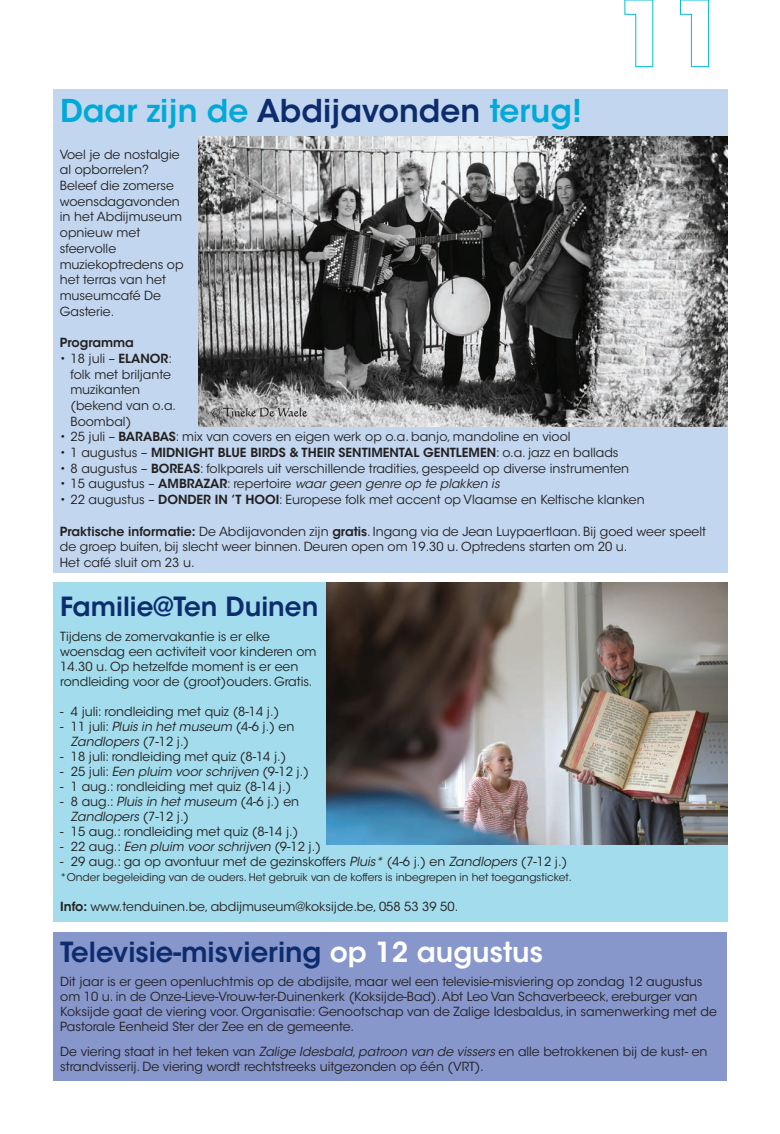
<style>
.page{position:relative;width:780px;height:1134px;background:#fff}
.page>*{position:absolute;margin:0;border:0;box-sizing:border-box;transform-origin:0 0}
.Titels_licht_blauw_i{font:600 31.25px "ITC Avant Garde Std";color:#00a9d8}
.Titels_licht_blauw_i-2{font:600 27.5px "ITC Avant Garde Std";color:#0d2c6e}
.Titels_licht_blauw_i-3{font:600 26.25px "ITC Avant Garde Std";color:#0d2c6e}
.Body_insprong_2_mm{font:12.5px/15.8px "ITC Avant Garde Std";color:#231f20}
.Body_insprong_2_mm-2{font:italic 12.5px/15px "ITC Avant Garde Std";color:#231f20}
.Body_insprong_2_mm-3{font:600 12.5px "ITC Avant Garde Std";color:#231f20}
.Body_insprong_2_mm-4{font:10.62px "ITC Avant Garde Std";color:#231f20}
.s1{color:#0d2c6e}
.s2{font-weight:600}
.s3{font-weight:400}
.s4{font-style:normal}
.s5{font-weight:600;font-style:normal}
.s6{font-style:italic}
.s7{color:#fff}
</style>
<div class="page">
<div style="left:53px;top:582px;width:674px;height:340px;background:#a3dcec"></div>
<img style="left:326px;top:582px;width:401px;height:262px">
<div style="left:53px;top:932px;width:673px;height:149px;background:#8796cb"></div>
<div style="left:53px;top:89px;width:674px;height:483px;background:#c2d7ef"></div>
<img style="left:199px;top:136px;width:528px;height:290px">
<svg style="left:624px;top:0;width:29px;height:67px"></svg>
<svg style="left:680px;top:0;width:29px;height:67px"></svg>
<p class="Titels_licht_blauw_i" style="left:60px;top:90px;width:523px">Daar zijn de <span class="s1">Abdijavonden</span> terug!</p>
<p class="Body_insprong_2_mm" style="left:60px;top:146px;width:125px">Voel je de nostalgie al opborrelen?<br>Beleef die zomerse woensdagavonden in het Abdijmuseum opnieuw met sfeervolle muziekoptredens op het terras van het museumcafé De<br>Gasterie.</p>
<p class="Body_insprong_2_mm-3" style="left:60px;top:335px;width:75px">Programma</p>
<p class="Body_insprong_2_mm" style="left:71px;top:351px;width:107px;text-indent:-11px">• 18 juli – <span class="s2">ELANOR</span>: folk met briljante muzikanten (bekend van o.a.<br>Boombal)</p>
<p class="Body_insprong_2_mm" style="left:60px;top:429px;width:512px">• 25 juli – <span class="s2">BARABAS</span>: mix van covers en eigen werk op o.a. banjo, mandoline en viool</p>
<p class="Body_insprong_2_mm-3" style="left:60px;top:445px;width:560px"><span class="s3">• 1 augustus –</span> MIDNIGHT BLUE BIRDS &amp; THEIR SENTIMENTAL GENTLEMEN<span class="s3">: o.a. jazz en ballads</span></p>
<p class="Body_insprong_2_mm" style="left:60px;top:460px;width:570px">• 8 augustus – <span class="s2">BOREAS</span>: folkparels uit verschillende tradities, gespeeld op diverse instrumenten</p>
<p class="Body_insprong_2_mm-2" style="left:60px;top:477px;width:441px"><span class="s4">• 15 augustus –</span> <span class="s5">AMBRAZAR</span><span class="s4">: repertoire</span> waar geen genre op te plakken is</p>
<p class="Body_insprong_2_mm" style="left:60px;top:492px;width:586px">• 22 augustus – <span class="s2">DONDER IN ’T HOOI</span>: Europese folk met accent op Vlaamse en Keltische klanken</p>
<p class="Body_insprong_2_mm" style="left:60px;top:523px;width:647px"><span class="s2">Praktische informatie:</span> De Abdijavonden zijn <span class="s2">gratis</span>. Ingang via de Jean Luypaertlaan. Bij goed weer speelt de groep buiten, bij slecht weer binnen. Deuren open om 19.30 u. Optredens starten om 20 u.</p>
<p class="Body_insprong_2_mm" style="left:60px;top:555px;width:136px">Het café sluit om 23 u.</p>
<p class="Titels_licht_blauw_i-3" style="left:60px;top:589px;width:260px">Familie@Ten Duinen</p>
<p class="Body_insprong_2_mm" style="left:60px;top:629px;width:258px;line-height:15px">Tijdens de zomervakantie is er elke woensdag een activiteit voor kinderen om 14.30 u. Op hetzelfde moment is er een rondleiding voor de (groot)ouders. Gratis.</p>
<p class="Body_insprong_2_mm" style="left:60px;top:704px;width:220px">- 4 juli: rondleiding met quiz (8-14 j.)</p>
<p class="Body_insprong_2_mm-2" style="left:71px;top:719px;width:225px;text-indent:-11px"><span class="s4">- 11 juli:</span> Pluis in het museum <span class="s4">(4-6 j.) en<br></span>Zandlopers <span class="s4">(7-12 j.)</span></p>
<p class="Body_insprong_2_mm" style="left:60px;top:749px;width:227px">- 18 juli: rondleiding met quiz (8-14 j.)</p>
<p class="Body_insprong_2_mm-2" style="left:60px;top:764px;width:250px"><span class="s4">- 25 juli:</span> Een pluim voor schrijven <span class="s4">(9-12 j.)</span></p>
<p class="Body_insprong_2_mm" style="left:60px;top:779px;width:232px">- 1 aug.: rondleiding met quiz (8-14 j.)</p>
<p class="Body_insprong_2_mm-2" style="left:71px;top:794px;width:230px;text-indent:-11px"><span class="s4">- 8 aug.:</span> Pluis in het museum <span class="s4">(4-6 j.) en<br></span>Zandlopers <span class="s4">(7-12 j.)</span></p>
<p class="Body_insprong_2_mm" style="left:60px;top:824px;width:239px">- 15 aug.: rondleiding met quiz (8-14 j.)</p>
<p class="Body_insprong_2_mm-2" style="left:60px;top:839px;width:262px"><span class="s4">- 22 aug.:</span> Een pluim voor schrijven <span class="s4">(9-12 j.)</span></p>
<p class="Body_insprong_2_mm" style="left:60px;top:854px;width:508px">- 29 aug.: ga op avontuur met de gezinskoffers <span class="s6">Pluis*</span> (4-6 j.) en <span class="s6">Zandlopers</span> (7-12 j.)</p>
<p class="Body_insprong_2_mm-4" style="left:60px;top:871px;width:513px">*Onder begeleiding van de ouders. Het gebruik van de koffers is inbegrepen in het toegangsticket.</p>
<p class="Body_insprong_2_mm" style="left:60px;top:899px;width:399px"><span class="s2">Info:</span> www.tenduinen.be, abdijmuseum@koksijde.be, 058 53 39 50.</p>
<p class="Titels_licht_blauw_i-2" style="left:60px;top:935px;width:484px">Televisie-misviering <span class="s7">op 12 augustus</span></p>
<p class="Body_insprong_2_mm" style="left:60px;top:974px;width:658px;line-height:15px">Dit jaar is er geen openluchtmis op de abdijsite, maar wel een televisie-misviering op zondag 12 augustus om 10 u. in de Onze-Lieve-Vrouw-ter-Duinenkerk (Koksijde-Bad). Abt Leo Van Schaverbeeck, ereburger van Koksijde gaat de viering voor. Organisatie: Genootschap van de Zalige Idesbaldus, in samenwerking met de Pastorale Eenheid Ster der Zee en de gemeente.</p>
<p class="Body_insprong_2_mm" style="left:60px;top:1044px;width:648px;line-height:15px">De viering staat in het teken van <span class="s6">Zalige Idesbald, patroon van de vissers</span> en alle betrokkenen bij de kust- en strandvisserij. De viering wordt rechtstreeks uitgezonden op één (VRT).</p>
</div>
